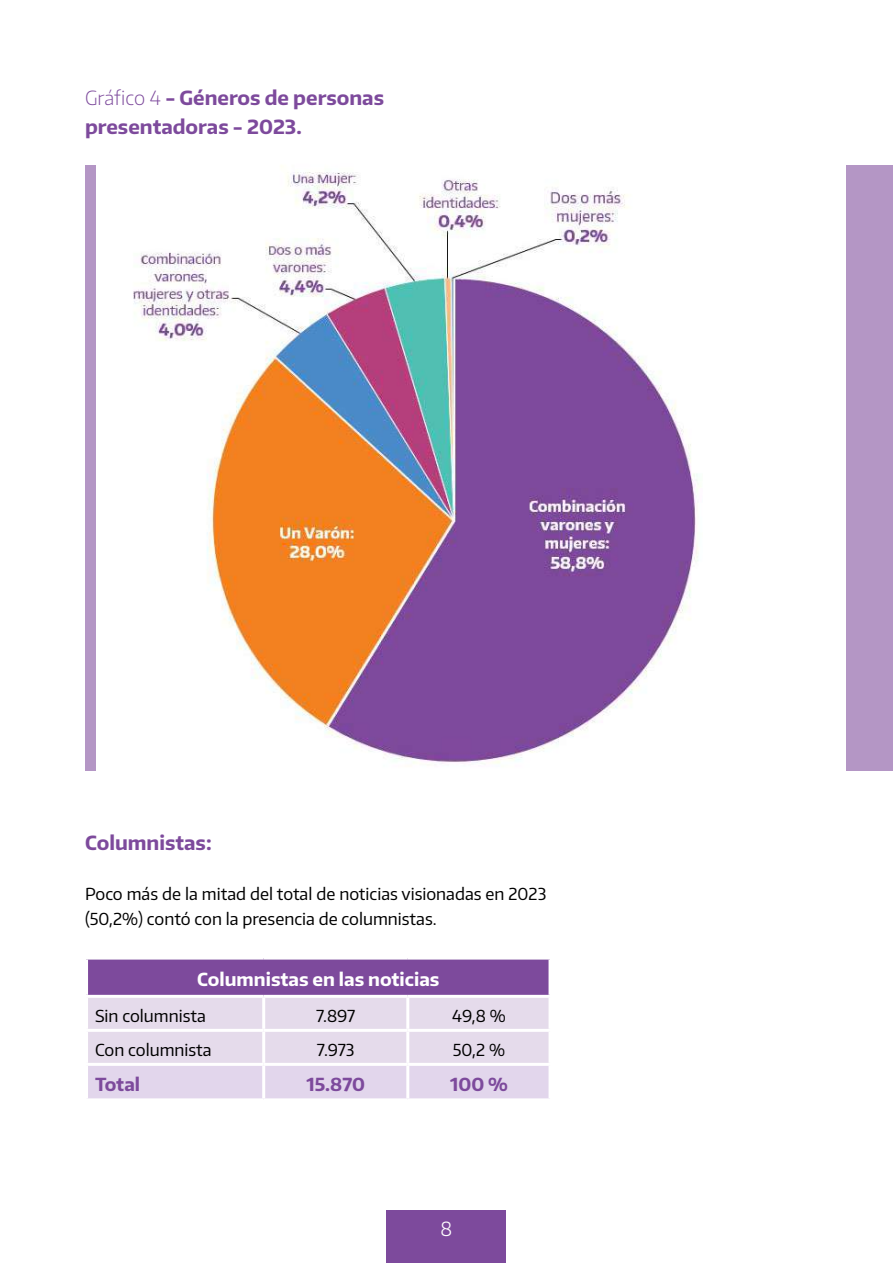
<style>
.page{position:relative;width:893px;height:1263px;background:#fff}
.page>*{position:absolute;margin:0;border:0;box-sizing:border-box;transform-origin:0 0}
.t1{font:700 19.5px/29.2px "Encode Sans";color:#7d4a9c}
.t2{font:300 19.5px "Encode Sans";color:#fff}
.t3{font:700 18px "Encode Sans";color:#fff}
.t4{font:700 18px "Encode Sans";color:#7d4a9c}
.t5{font:16.5px/24.8px "Encode Sans";color:#000}
.s1{font-weight:200}
</style>
<div class="page">
<div style="left:387px;top:1210px;width:119px;height:53px;background:#7d4a9c"></div>
<div style="left:87px;top:958px;width:463px;height:38px;background:#7d4a9c"></div>
<div style="left:88px;top:998px;width:461px;height:100px;background:#e5dbeb"></div>
<hr style="left:85px;top:956px;width:179px;height:3px;background:#fff">
<hr style="left:85px;top:959px;width:3px;height:36px;background:#fff">
<hr style="left:264px;top:956px;width:144px;height:3px;background:#fff">
<hr style="left:408px;top:956px;width:144px;height:3px;background:#fff">
<hr style="left:549px;top:959px;width:3px;height:36px;background:#fff">
<hr style="left:85px;top:995px;width:179px;height:3px;background:#fff">
<hr style="left:264px;top:995px;width:144px;height:3px;background:#fff">
<hr style="left:262px;top:998px;width:3px;height:31px;background:#fff">
<hr style="left:408px;top:995px;width:144px;height:3px;background:#fff">
<hr style="left:406px;top:998px;width:3px;height:31px;background:#fff">
<hr style="left:85px;top:1029px;width:179px;height:3px;background:#fff">
<hr style="left:264px;top:1029px;width:144px;height:3px;background:#fff">
<hr style="left:262px;top:1032px;width:3px;height:31px;background:#fff">
<hr style="left:408px;top:1029px;width:144px;height:3px;background:#fff">
<hr style="left:406px;top:1032px;width:3px;height:31px;background:#fff">
<hr style="left:85px;top:1063px;width:179px;height:3px;background:#fff">
<hr style="left:264px;top:1063px;width:144px;height:3px;background:#fff">
<hr style="left:262px;top:1066px;width:3px;height:32px;background:#fff">
<hr style="left:408px;top:1063px;width:144px;height:3px;background:#fff">
<hr style="left:406px;top:1066px;width:3px;height:32px;background:#fff">
<div style="left:85px;top:165px;width:808px;height:606px;background:#b496c5"></div>
<div style="left:97px;top:151px;width:749px;height:626px;background:#fff"></div>
<img style="left:133px;top:166px;width:567px;height:598px">
<p class="t1" style="left:85px;top:83px;width:301px"><span class="s1">Gráfico 4</span> - Géneros de personas presentadoras - 2023.</p>
<p class="t1" style="left:85px;top:827px;width:128px">Columnistas:</p>
<p class="t5" style="left:85px;top:881px;width:463px">Poco más de la mitad del total de noticias visionadas en 2023 (50,2%) contó con la presencia de columnistas.</p>
<p class="t3" style="left:197px;top:968px;width:244px">Columnistas en las noticias</p>
<p class="t5" style="left:95px;top:1003px;width:112px">Sin columnista</p>
<p class="t5" style="left:316px;top:1003px;width:41px">7.897</p>
<p class="t5" style="left:452px;top:1003px;width:55px">49,8 %</p>
<p class="t5" style="left:95px;top:1037px;width:118px">Con columnista</p>
<p class="t5" style="left:317px;top:1037px;width:39px">7.973</p>
<p class="t5" style="left:453px;top:1037px;width:54px">50,2 %</p>
<p class="t4" style="left:95px;top:1073px;width:47px">Total</p>
<p class="t4" style="left:306px;top:1073px;width:60px">15.870</p>
<p class="t4" style="left:450px;top:1073px;width:59px">100 %</p>
<p class="t2" style="left:441px;top:1216px;width:13px">8</p>
</div>
